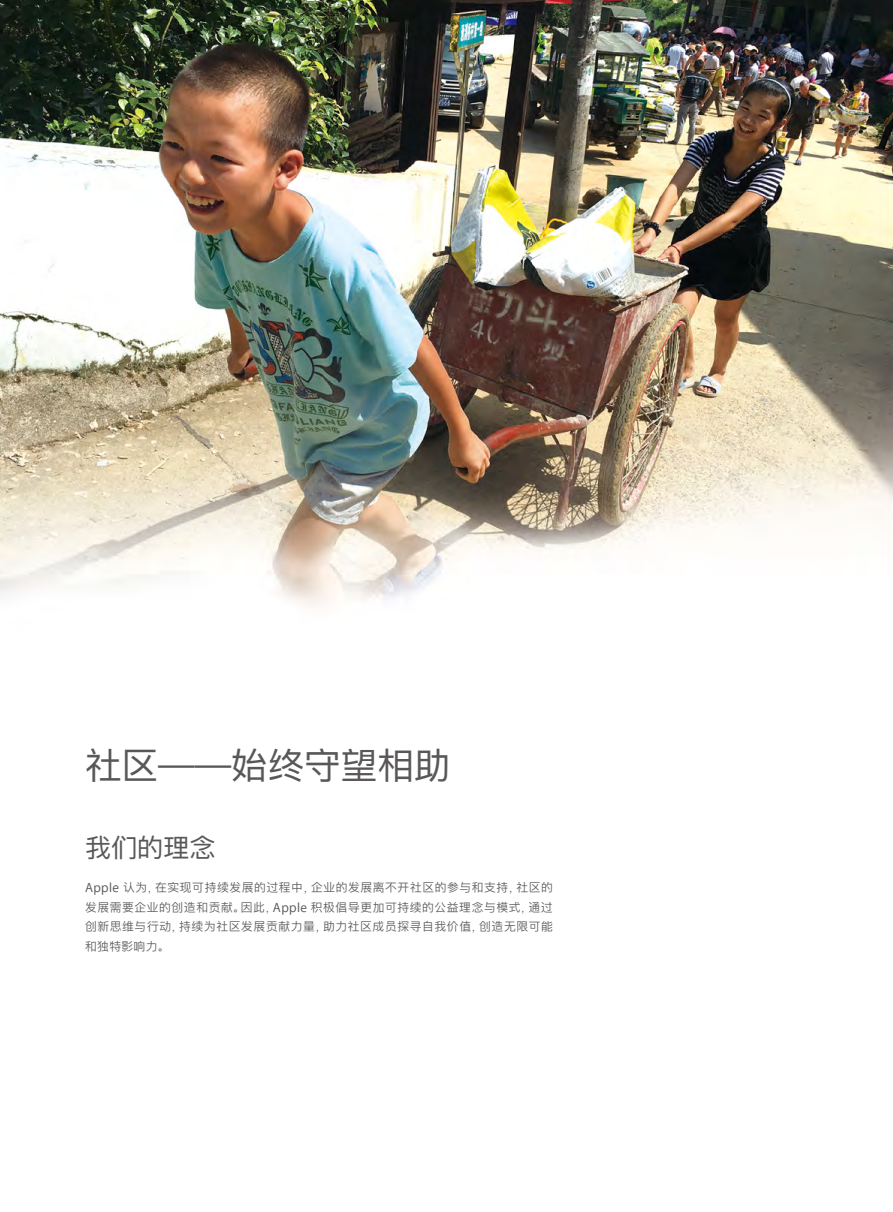
<style>
.page{position:relative;width:893px;height:1212px;background:#fff}
.page>*{position:absolute;margin:0;border:0;box-sizing:border-box;transform-origin:0 0}
.t1{font:500 42px "Han Hei SC";color:#595757}
.t2{font:500 30px "Han Hei SC";color:#595757}
.t3{font:13.5px/19.5px "Han Hei SC Text";letter-spacing:.05em;color:#595757;text-align:justify}
.s1{font-family:"Myriad Set Text"}
</style>
<div class="page">
<img style="left:0;top:0;width:892px;height:607px">
<h1 class="t1" style="left:85px;top:740px;width:367px">社区——始终守望相助</h1>
<h2 class="t2" style="left:85px;top:829px;width:132px">我们的理念</h2>
<p class="t3" style="left:85px;top:877px;width:469px"><span class="s1">Apple</span> 认为，在实现可持续发展的过程中，企业的发展离不开社区的参与和支持，社区的发展需要企业的创造和贡献。因此，<span class="s1">Apple</span> 积极倡导更加可持续的公益理念与模式，通过创新思维与行动，持续为社区发展贡献力量，助力社区成员探寻自我价值，创造无限可能和独特影响力。</p>
</div>
